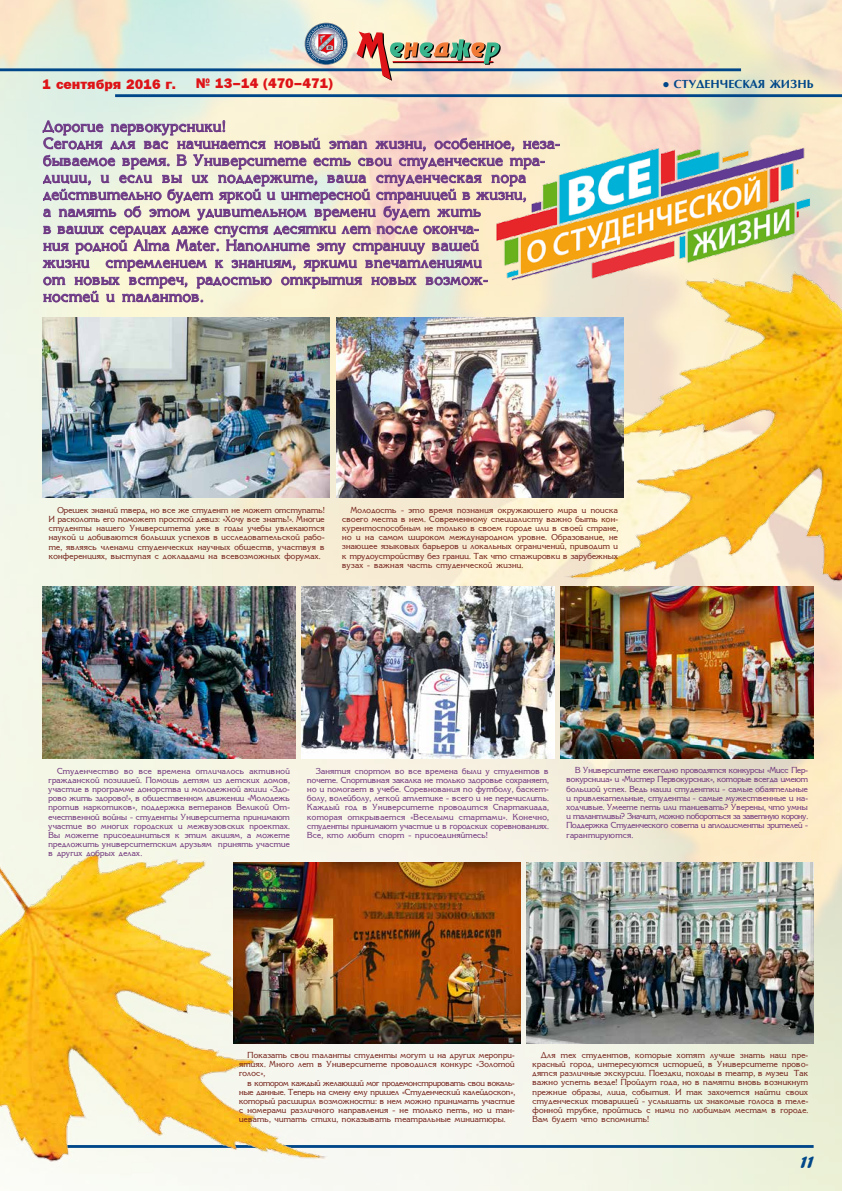
<style>
.page{position:relative;width:842px;height:1191px;background:#fff}
.page>*{position:absolute;margin:0;border:0;box-sizing:border-box;transform-origin:0 0}
.t1{font:18px "Forte";color:#004789}
.t2{font:17px/17px "Korinna Normal";color:#71387e}
.t3{font:14px "Franklin Gothic Heavy C";color:#de1317}
.t4{font:700 12px "Optima";color:#004789}
.t5{font:9.5px/9.2px "Korinna Normal";letter-spacing:-.02em;color:#76251d;text-align:justify}
.t6{font:9.5px/9.2px "Korinna Normal";letter-spacing:-.02em;color:#71387e;text-align:justify}
.s1{font-family:"Sylfaen";font-weight:400}
</style>
<div class="page">
<img style="left:0;top:0;width:842px;height:1191px">
<hr style="left:43px;top:1145px;width:771px;height:2px;background:#004789">
<hr style="left:115px;top:94px;width:727px;height:3px;background:#004789">
<hr style="left:0;top:68px;width:741px;height:3px;background:#004789">
<img style="left:357px;top:31px;width:144px;height:50px">
<svg style="left:305px;top:23px;width:43px;height:42px;background:#9a9aa7"></svg>
<img style="left:0;top:852px;width:328px;height:309px">
<img style="left:563px;top:272px;width:279px;height:309px">
<img style="left:43px;top:587px;width:253px;height:172px">
<img style="left:43px;top:318px;width:287px;height:179px">
<img style="left:233px;top:863px;width:287px;height:180px">
<img style="left:301px;top:587px;width:253px;height:172px">
<img style="left:336px;top:318px;width:288px;height:180px">
<img style="left:526px;top:863px;width:288px;height:180px">
<img style="left:561px;top:587px;width:253px;height:172px">
<img style="left:491px;top:139px;width:323px;height:153px">
<svg style="left:43px;top:116px;width:517px;height:138px;background:#d4c3bf"></svg>
<svg style="left:43px;top:260px;width:46px;height:8px"></svg>
<svg style="left:106px;top:260px;width:101px;height:11px"></svg>
<svg style="left:215px;top:260px;width:8px;height:8px"></svg>
<svg style="left:231px;top:260px;width:64px;height:10px"></svg>
<svg style="left:304px;top:260px;width:53px;height:11px"></svg>
<svg style="left:365px;top:260px;width:117px;height:8px"></svg>
<svg style="left:43px;top:277px;width:22px;height:8px"></svg>
<svg style="left:75px;top:277px;width:45px;height:8px"></svg>
<svg style="left:129px;top:277px;width:58px;height:11px"></svg>
<svg style="left:197px;top:277px;width:75px;height:11px"></svg>
<svg style="left:281px;top:277px;width:81px;height:11px"></svg>
<svg style="left:371px;top:277px;width:45px;height:8px"></svg>
<svg style="left:426px;top:277px;width:62px;height:8px"></svg>
<svg style="left:43px;top:291px;width:56px;height:11px"></svg>
<svg style="left:106px;top:294px;width:9px;height:8px"></svg>
<svg style="left:122px;top:294px;width:81px;height:8px"></svg>
<h3 class="t3" style="left:43px;top:76px;width:135px">1 сентября 2016 г.</h3>
<h3 class="t3" style="left:196px;top:76px;width:139px">№ 13–14 (470–471)</h3>
<p class="t2" style="left:43px;top:118px;width:518px">Дорогие первокурсники!<br>Сегодня для вас начинается новый этап жизни, особенное, неза&shy;бываемое время. В Университете есть свои студенческие тра&shy;диции, и если вы их поддержите, ваша студенческая пора действительно будет яркой и интересной страницей в жизни,<br>а память об этом удивительном времени будет жить<br>в ваших сердцах даже спустя десятки лет после оконча-<br>ния родной Alma Mater. Наполните эту страницу вашей<br>жизни стремлением к знаниям, яркими впечатлениями<br>от новых встреч, радостью открытия новых возмож-<br>ностей и талантов.</p>
<p class="t4" style="left:662px;top:78px;width:153px"><span class="s1">●</span> СТУДЕНЧЕСКАЯ ЖИЗНЬ</p>
<p class="t5" style="left:49px;top:505px;width:278px;text-indent:9px">Орешек знаний тверд, но все же студент не может отступать!<br>И расколоть его поможет простой девиз: «Хочу все знать!». Многие студенты нашего Университета уже в годы учебы увлекаются наукой и добиваются больших успехов в исследовательской рабо&shy;те, являясь членами студенческих научных обществ, участвуя в конференциях, выступая с докладами на всевозможных форумах.</p>
<p class="t5" style="left:342px;top:505px;width:278px;text-indent:9px">Молодость – это время познания окружающего мира и поиска своего места в нем. Современному специалисту важно быть кон&shy;курентоспособным не только в своем городе или в своей стране, но и на самом широком международном уровне. Образование, не знающее языковых барьеров и локальных ограничений, приводит и к трудоустройству без границ. Так что стажировки в зарубежных вузах – важная часть студенческой жизни.</p>
<p class="t6" style="left:48px;top:766px;width:243px;text-indent:9px">Студенчество во все времена отличалось активной гражданской позицией. Помощь детям из детских домов, участие в программе донорства и молодежной акции «Здо&shy;рово жить здорово!», в общественном движении «Молодежь против наркотиков», поддержка ветеранов Великой От&shy;ечественной войны – студенты Университета принимают участие во многих городских и межвузовских проектах.<br>Вы можете присоединиться к этим акциям, а можете предложить университетским друзьям принять участие в других добрых делах.</p>
<p class="t6" style="left:307px;top:766px;width:243px;text-indent:9px">Занятия спортом во все времена были у студентов в почете. Спортивная закалка не только здоровье сохраняет, но и помогает в учебе. Соревнования по футболу, баскет&shy;болу, волейболу, легкой атлетике – всего и не перечислить.<br>Каждый год в Университете проводится Спартакиада, которая открывается «Веселыми стартами». Конечно, студенты принимают участие и в городских соревнованиях.<br>Все, кто любит спорт – присоединяйтесь!</p>
<p class="t6" style="left:566px;top:766px;width:243px;text-indent:9px">В Университете ежегодно проводятся конкурсы «Мисс Пер&shy;вокурсница» и «Мистер Первокурсник», которые всегда имеют большой успех. Ведь наши студентки – самые обаятельные и привлекательные, студенты – самые мужественные и на&shy;ходчивые. Умеете петь или танцевать? Уверены, что умны и талантливы? Значит, можно побороться за заветную корону.<br>Поддержка Студенческого совета и аплодисменты зрителей – гарантируются.</p>
<p class="t5" style="left:239px;top:1050px;width:278px;text-indent:9px">Показать свои таланты студенты могут и на других меропри&shy;ятиях. Много лет в Университете проводился конкурс «Золотой голос»,</p>
<p class="t5" style="left:239px;top:1078px;width:278px;text-indent:9px">в котором каждый желающий мог продемонстрировать свои вокаль&shy;ные данные. Теперь на смену ему пришел «Студенческий калейдоскоп», который расширил возможности: в нем можно принимать участие с номерами различного направления – не только петь, но и тан&shy;цевать, читать стихи, показывать театральные миниатюры.</p>
<p class="t5" style="left:532px;top:1050px;width:278px;text-indent:9px">Для тех студентов, которые хотят лучше знать наш пре&shy;красный город, интересуются историей, в Университете прово&shy;дятся различные экскурсии. Поездки, походы в театр, в музеи… Так важно успеть везде! Пройдут года, но в памяти вновь возникнут прежние образы, лица, события. И так захочется найти своих студенческих товарищей – услышать их знакомые голоса в теле&shy;фонной трубке, пройтись с ними по любимым местам в городе.<br>Вам будет что вспомнить!</p>
<h1 class="t1" style="left:800px;top:1151px;width:15px">11</h1>
</div>
